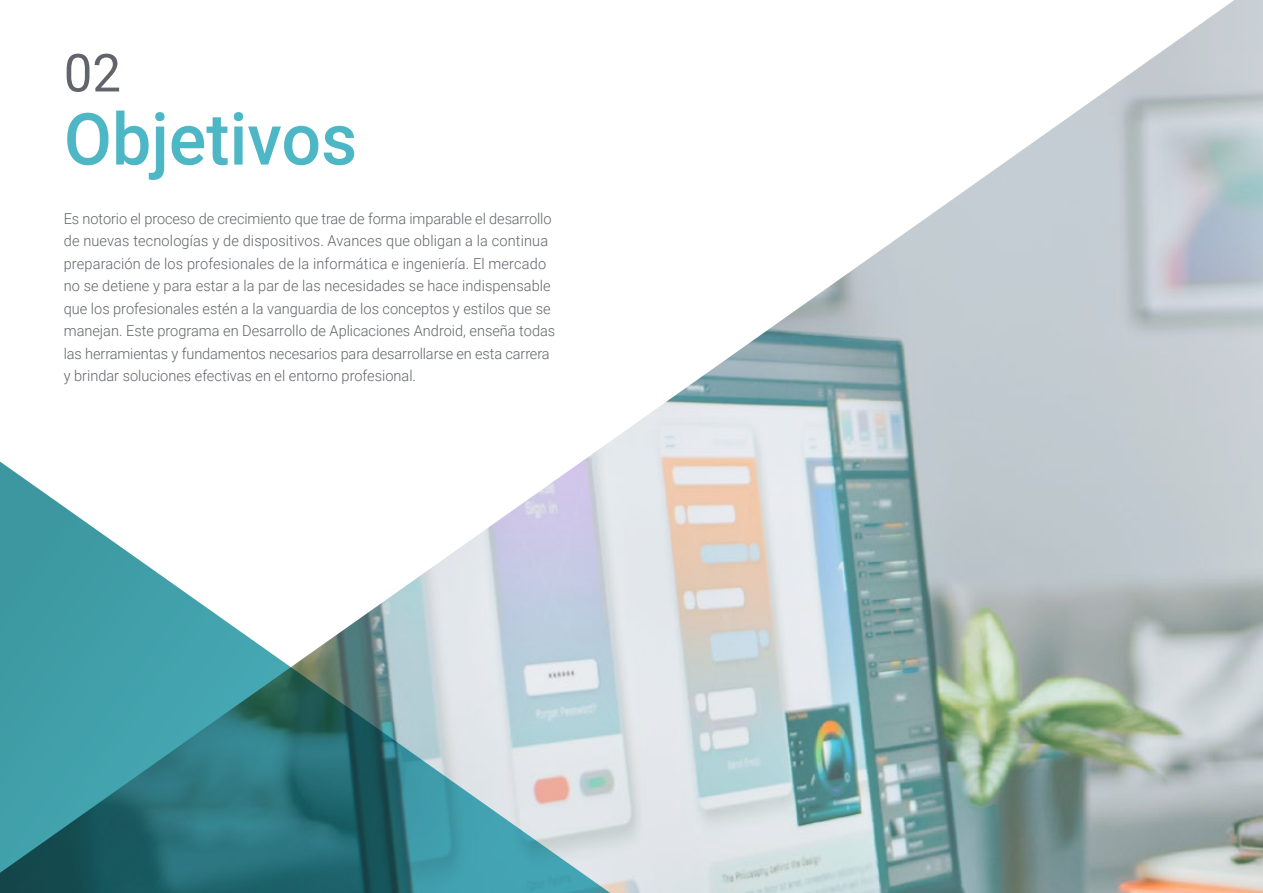
<style>
.page{position:relative;width:1263px;height:893px;background:#fff}
.page>*{position:absolute;margin:0;border:0;box-sizing:border-box;transform-origin:0 0}
.t1{font:500 72px "Roboto";color:#4db7c5}
.t2{font:52.5px "Roboto";color:#61646a}
.t3{font:300 15px/22.5px "Roboto";color:#61646a}
</style>
<div class="page">
<img style="left:604px;top:0;width:659px;height:893px">
<svg style="left:0;top:446px;width:640px;height:447px"></svg>
<h2 class="t2" style="left:64px;top:36px;width:59px">02</h2>
<h1 class="t1" style="left:64px;top:89px;width:295px">Objetivos</h1>
<p class="t3" style="left:64px;top:207px;width:493px">Es notorio el proceso de crecimiento que trae de forma imparable el desarrollo de nuevas tecnologías y de dispositivos. Avances que obligan a la continua preparación de los profesionales de la informática e ingeniería. El mercado no se detiene y para estar a la par de las necesidades se hace indispensable que los profesionales estén a la vanguardia de los conceptos y estilos que se manejan. Este programa en Desarrollo de Aplicaciones Android, enseña todas las herramientas y fundamentos necesarios para desarrollarse en esta carrera y brindar soluciones efectivas en el entorno profesional.</p>
</div>
